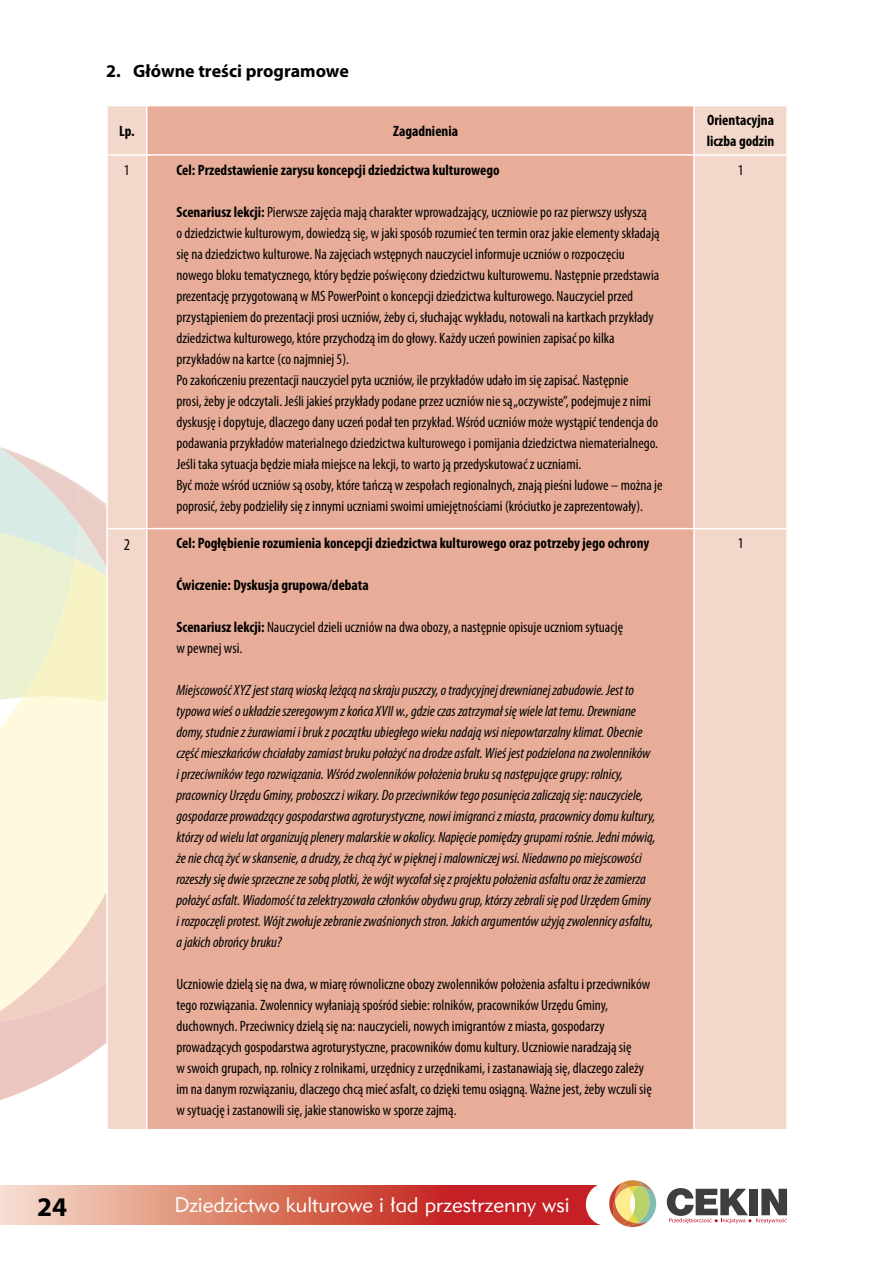
<style>
.page{position:relative;width:893px;height:1263px;background:#fff}
.page>*{position:absolute;margin:0;border:0;box-sizing:border-box;transform-origin:0 0}
.t1{font:700 27px "Myriad Pro";color:#000}
.t2{font:21px "Geometr 415 Lt PL Light A";color:#fff}
.level_1{font:700 18px "Myriad Pro";color:#000}
.List_Paragraph{font:condensed 16.5px "Myriad Pro";color:#000}
.Normalny{font:condensed 15px/21px "Myriad Pro";color:#000}
.Normalny-2{font:italic condensed 15px/21px "Myriad Pro";color:#000}
.Normalny-3{font:700 condensed 15px "Myriad Pro";color:#000}
.List_Paragraph-2{font:700 condensed 15px/21px "Myriad Pro";color:#000}
.List_Paragraph-3{font:condensed 15px "Myriad Pro";color:#000}
.s1{font-weight:700}
</style>
<div class="page">
<svg style="left:609px;top:1180px;width:47px;height:47px"></svg>
<svg style="left:667px;top:1188px;width:120px;height:35px"></svg>
<img style="left:0;top:1186px;width:600px;height:39px">
<div style="left:0;top:853px;width:106px;height:26px;background:#fff9dd"></div>
<svg style="left:0;top:447px;width:106px;height:406px;background:#f3f2d8"></svg>
<svg style="left:0;top:884px;width:106px;height:216px;background:#f6e0d2"></svg>
<div style="left:108px;top:106px;width:678px;height:1023px;background:#f3d7ca"></div>
<div style="left:147px;top:106px;width:546px;height:1023px;background:#e7ad98"></div>
<hr style="left:106px;top:528px;width:41px;height:1px;background:#fff">
<hr style="left:147px;top:528px;width:547px;height:1px;background:#fff">
<hr style="left:694px;top:528px;width:94px;height:1px;background:#fff">
<hr style="left:106px;top:154px;width:41px;height:2px;background:#fff">
<hr style="left:694px;top:154px;width:94px;height:2px;background:#fff">
<hr style="left:147px;top:154px;width:547px;height:2px;background:#fff">
<hr style="left:146px;top:106px;width:1px;height:48px;background:#fff">
<hr style="left:693px;top:106px;width:2px;height:48px;background:#fff">
<hr style="left:146px;top:156px;width:1px;height:372px;background:#fff">
<hr style="left:693px;top:156px;width:2px;height:372px;background:#fff">
<hr style="left:146px;top:529px;width:1px;height:600px;background:#fff">
<hr style="left:693px;top:529px;width:2px;height:600px;background:#fff">
<p class="level_1" style="left:106px;top:59px;width:244px">2. Główne treści programowe</p>
<p class="List_Paragraph-2" style="left:119px;top:120px;width:17px">Lp.</p>
<p class="List_Paragraph-2" style="left:393px;top:120px;width:66px">Zagadnienia</p>
<p class="List_Paragraph-2" style="left:707px;top:110px;width:69px">Orientacyjna liczba godzin</p>
<p class="List_Paragraph-3" style="left:124px;top:161px;width:7px">1</p>
<p class="Normalny-3" style="left:176px;top:160px;width:325px">Cel: Przedstawienie zarysu koncepcji dziedzictwa kulturowego</p>
<p class="Normalny" style="left:176px;top:201px;width:485px"><span class="s1">Scenariusz lekcji:</span> Pierwsze zajęcia mają charakter wprowadzający, uczniowie po raz pierwszy usłyszą<br>o dziedzictwie kulturowym, dowiedzą się, w jaki sposób rozumieć ten termin oraz jakie elementy składają się na dziedzictwo kulturowe. Na zajęciach wstępnych nauczyciel informuje uczniów o rozpoczęciu nowego bloku tematycznego, który będzie poświęcony dziedzictwu kulturowemu. Następnie przedstawia prezentację przygotowaną w MS PowerPoint o koncepcji dziedzictwa kulturowego. Nauczyciel przed przystąpieniem do prezentacji prosi uczniów, żeby ci, słuchając wykładu, notowali na kartkach przykłady dziedzictwa kulturowego, które przychodzą im do głowy. Każdy uczeń powinien zapisać po kilka przykładów na kartce (co najmniej 5).</p>
<p class="Normalny" style="left:176px;top:369px;width:483px">Po zakończeniu prezentacji nauczyciel pyta uczniów, ile przykładów udało im się zapisać. Następnie<br>prosi, żeby je odczytali. Jeśli jakieś przykłady podane przez uczniów nie są„oczywiste”, podejmuje z nimi dyskusję i dopytuje, dlaczego dany uczeń podał ten przykład.Wśród uczniów może wystąpić tendencja do podawania przykładów materialnego dziedzictwa kulturowego i pomijania dziedzictwa niematerialnego.<br>Jeśli taka sytuacja będzie miała miejsce na lekcji, to warto ją przedyskutować z uczniami.</p>
<p class="Normalny" style="left:176px;top:474px;width:488px">Być może wśród uczniów są osoby, które tańczą w zespołach regionalnych, znają pieśni ludowe – można je poprosić, żeby podzieliły się z innymi uczniami swoimi umiejętnościami (króciutko je zaprezentowały).</p>
<p class="List_Paragraph-3" style="left:738px;top:161px;width:7px">1</p>
<p class="List_Paragraph" style="left:124px;top:534px;width:8px">2</p>
<p class="Normalny-3" style="left:176px;top:534px;width:474px">Cel: Pogłębienie rozumienia koncepcji dziedzictwa kulturowego oraz potrzeby jego ochrony</p>
<p class="Normalny-3" style="left:176px;top:576px;width:194px">Ćwiczenie: Dyskusja grupowa/debata</p>
<p class="Normalny" style="left:176px;top:617px;width:448px"><span class="s1">Scenariusz lekcji:</span> Nauczyciel dzieli uczniów na dwa obozy, a następnie opisuje uczniom sytuację w pewnej wsi.</p>
<p class="Normalny-2" style="left:176px;top:680px;width:481px">Miejscowość XYZ jest starą wioską leżącą na skraju puszczy, o tradycyjnej drewnianej zabudowie. Jest to typowa wieś o układzie szeregowym z końca XVII w., gdzie czas zatrzymał się wiele lat temu. Drewniane domy, studnie z żurawiami i bruk z początku ubiegłego wieku nadają wsi niepowtarzalny klimat. Obecnie część mieszkańców chciałaby zamiast bruku położyć na drodze asfalt. Wieś jest podzielona na zwolenników i przeciwników tego rozwiązania. Wśród zwolenników położenia bruku są następujące grupy: rolnicy, pracownicy Urzędu Gminy, proboszcz i wikary. Do przeciwników tego posunięcia zaliczają się: nauczyciele, gospodarze prowadzący gospodarstwa agroturystyczne, nowi imigranci z miasta, pracownicy domu kultury, którzy od wielu lat organizują plenery malarskie w okolicy. Napięcie pomiędzy grupami rośnie. Jedni mówią, że nie chcą żyć w skansenie, a drudzy, że chcą żyć w pięknej i malowniczej wsi. Niedawno po miejscowości rozeszły się dwie sprzeczne ze sobą plotki, że wójt wycofał się z projektu położenia asfaltu oraz że zamierza położyć asfalt. Wiadomość ta zelektryzowała członków obydwu grup, którzy zebrali się pod Urzędem Gminy i rozpoczęli protest. Wójt zwołuje zebranie zwaśnionych stron. Jakich argumentów użyją zwolennicy asfaltu, a jakich obrońcy bruku?</p>
<p class="Normalny" style="left:176px;top:974px;width:477px">Uczniowie dzielą się na dwa, w miarę równoliczne obozy zwolenników położenia asfaltu i przeciwników tego rozwiązania. Zwolennicy wyłaniają spośród siebie: rolników, pracowników Urzędu Gminy, duchownych. Przeciwnicy dzielą się na: nauczycieli, nowych imigrantów z miasta, gospodarzy prowadzących gospodarstwa agroturystyczne, pracowników domu kultury. Uczniowie naradzają się<br>w swoich grupach, np. rolnicy z rolnikami, urzędnicy z urzędnikami, i zastanawiają się, dlaczego zależy im na danym rozwiązaniu, dlaczego chcą mieć asfalt, co dzięki temu osiągną.Ważne jest, żeby wczuli się w sytuację i zastanowili się, jakie stanowisko w sporze zajmą.</p>
<p class="t1" style="left:37px;top:1189px;width:31px">24</p>
<p class="t2" style="left:174px;top:1191px;width:397px">Dziedzictwo kulturowe i ład przestrzenny wsi</p>
<p class="List_Paragraph-3" style="left:738px;top:534px;width:7px">1</p>
</div>
